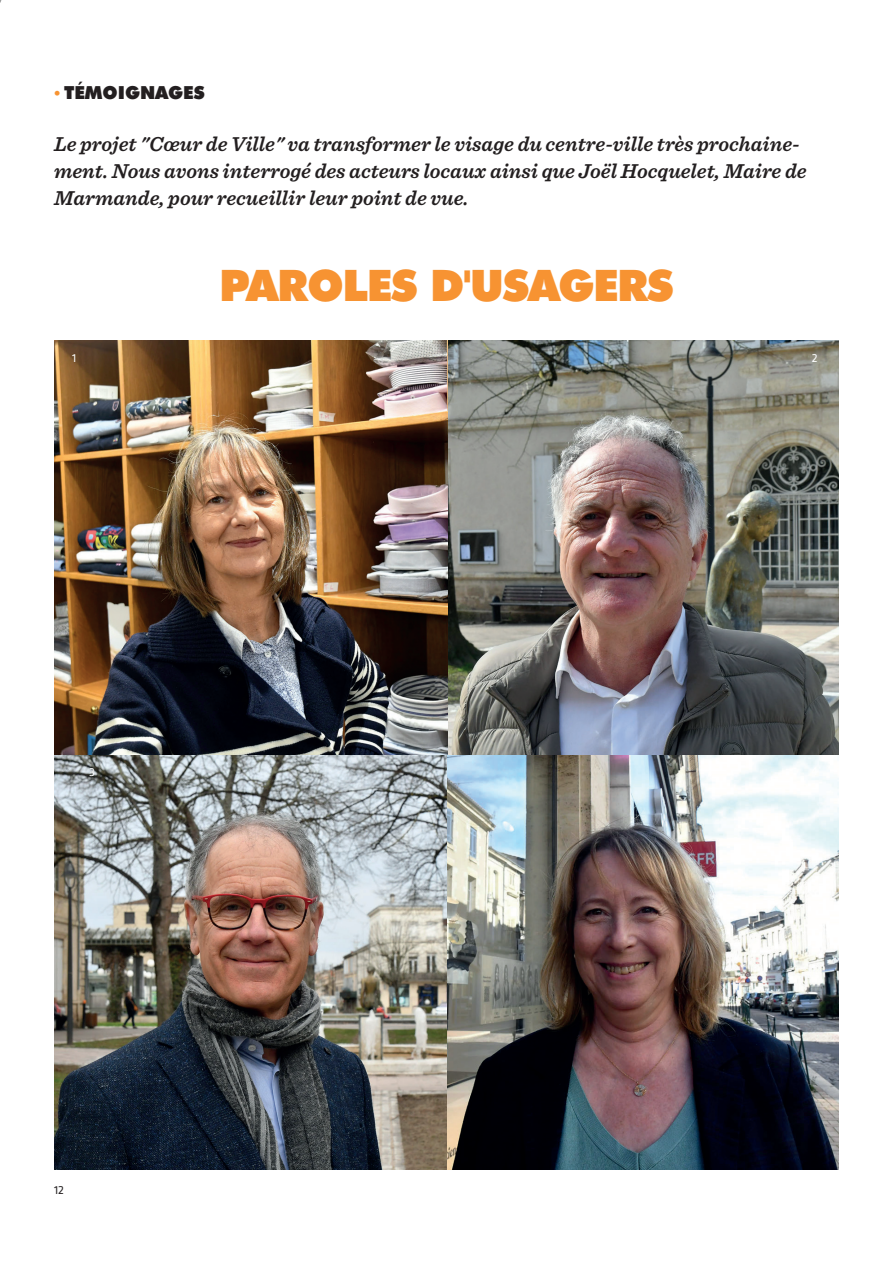
<style>
.page{position:relative;width:893px;height:1263px;background:#fff}
.page>*{position:absolute;margin:0;border:0;box-sizing:border-box;transform-origin:0 0}
.t1{font:900 43.5px "Futura BT";letter-spacing:-.03em;color:#f79332}
.t2{font:italic 600 21px/27px "Sentinel";color:#231f20}
.t3{font:900 18px "Futura BT";color:#231f20}
.t4{font:12px "Klavika";color:#fff}
.t5{font:12px "Klavika";color:#231f20}
.s1{font-family:"Klavika";font-weight:700;color:#f79332}
</style>
<div class="page">
<img style="left:54px;top:341px;width:785px;height:828px">
<p class="t3" style="left:54px;top:82px;width:152px"><span class="s1">•</span> TÉMOIGNAGES</p>
<p class="t2" style="left:54px;top:129px;width:754px">Le projet "Cœur de Ville" va transformer le visage du centre-ville très prochaine&shy;ment. Nous avons interrogé des acteurs locaux ainsi que Joël Hocquelet, Maire de<br>Marmande, pour recueillir leur point de vue.</p>
<h1 class="t1" style="left:219px;top:259px;width:456px">PAROLES D'USAGERS</h1>
<p class="t4" style="left:72px;top:351px;width:6px">1</p>
<p class="t4" style="left:812px;top:351px;width:7px">2</p>
<p class="t4" style="left:89px;top:765px;width:7px">3</p>
<p class="t5" style="left:54px;top:1183px;width:12px">12</p>
</div>
